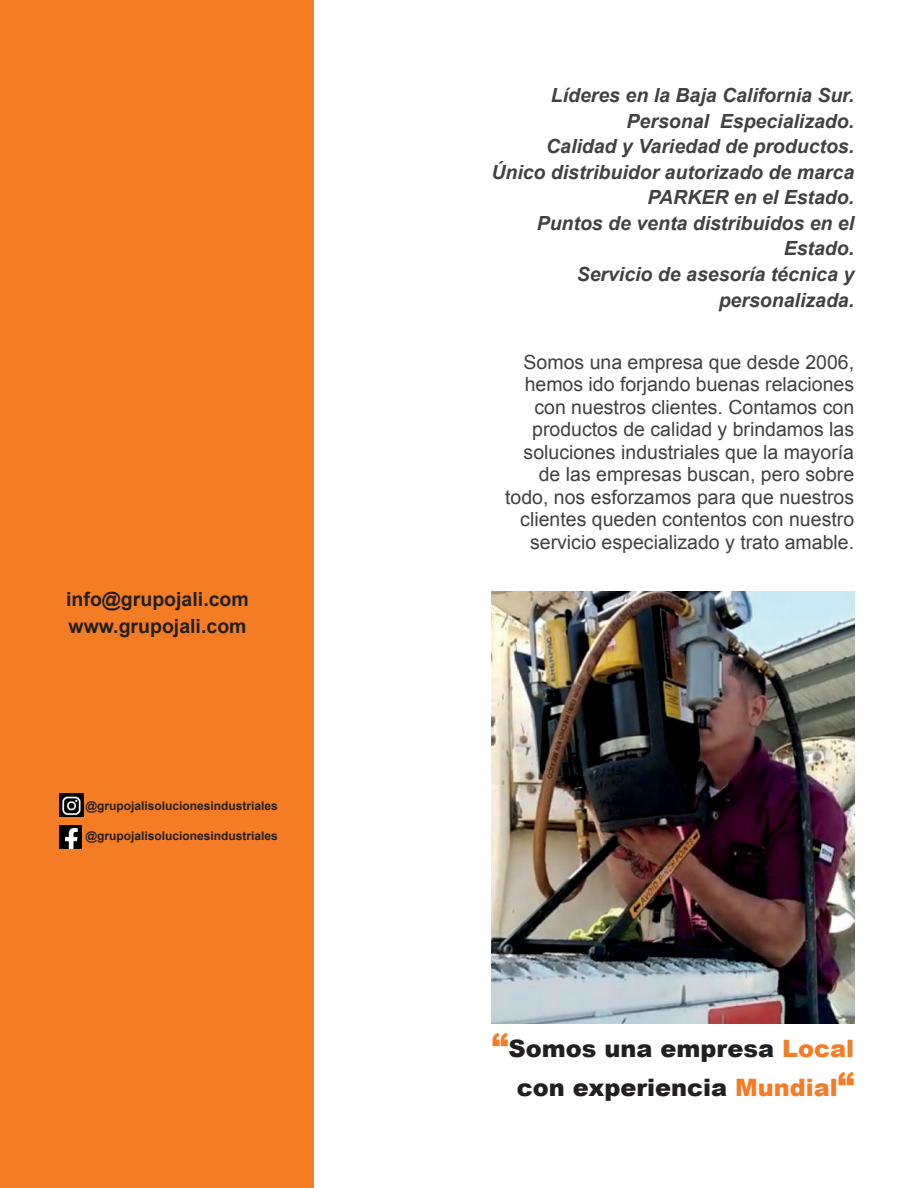
<style>
.page{position:relative;width:918px;height:1188px;background:#fff}
.page>*{position:absolute;margin:0;border:0;box-sizing:border-box;transform-origin:0 0}
.t1{font:900 24px/39.6px "Arial";color:#231f20;text-align:right}
.t2{font:19.5px/22.5px "Arial";color:#414042;text-align:right}
.t3{font:italic 700 19.5px/25.5px "Arial";color:#414042;text-align:right}
.t4{font:700 19.5px/27px "Arial";color:#231f20}
.t5{font:700 12px "Arial";color:#231f20}
.s1{font-size:33px;color:#f47c27}
.s2{color:#f47c27}
</style>
<div class="page">
<div style="left:0;top:0;width:313px;height:1188px;background:#f47c25"></div>
<img style="left:59px;top:793px;width:24px;height:23px">
<img style="left:491px;top:592px;width:363px;height:431px">
<img style="left:59px;top:825px;width:23px;height:23px">
<p class="t4" style="left:66px;top:586px;width:184px">info@grupojali.com www.grupojali.com</p>
<p class="t5" style="left:86px;top:798px;width:194px">@grupojalisolucionesindustriales</p>
<p class="t5" style="left:86px;top:828px;width:194px">@grupojalisolucionesindustriales</p>
<p class="t3" style="left:491px;top:84px;width:364px">Líderes en la Baja California Sur.<br>Personal Especializado.<br>Calidad y Variedad de productos.<br>Único distribuidor autorizado de marca<br>PARKER en el Estado.<br>Puntos de venta distribuidos en el<br>Estado.<br>Servicio de asesoría técnica y personalizada.</p>
<p class="t2" style="left:505px;top:351px;width:351px">Somos una empresa que desde 2006, hemos ido forjando buenas relaciones con nuestros clientes. Contamos con productos de calidad y brindamos las soluciones industriales que la mayoría de las empresas buscan, pero sobre todo, nos esforzamos para que nuestros clientes queden contentos con nuestro servicio especializado y trato amable.</p>
<p class="t1" style="left:492px;top:1028px;width:364px"><span class="s1">“</span>Somos una empresa <span class="s2">Local </span>con experiencia <span class="s2">Mundial</span><span class="s1">“</span></p>
</div>
